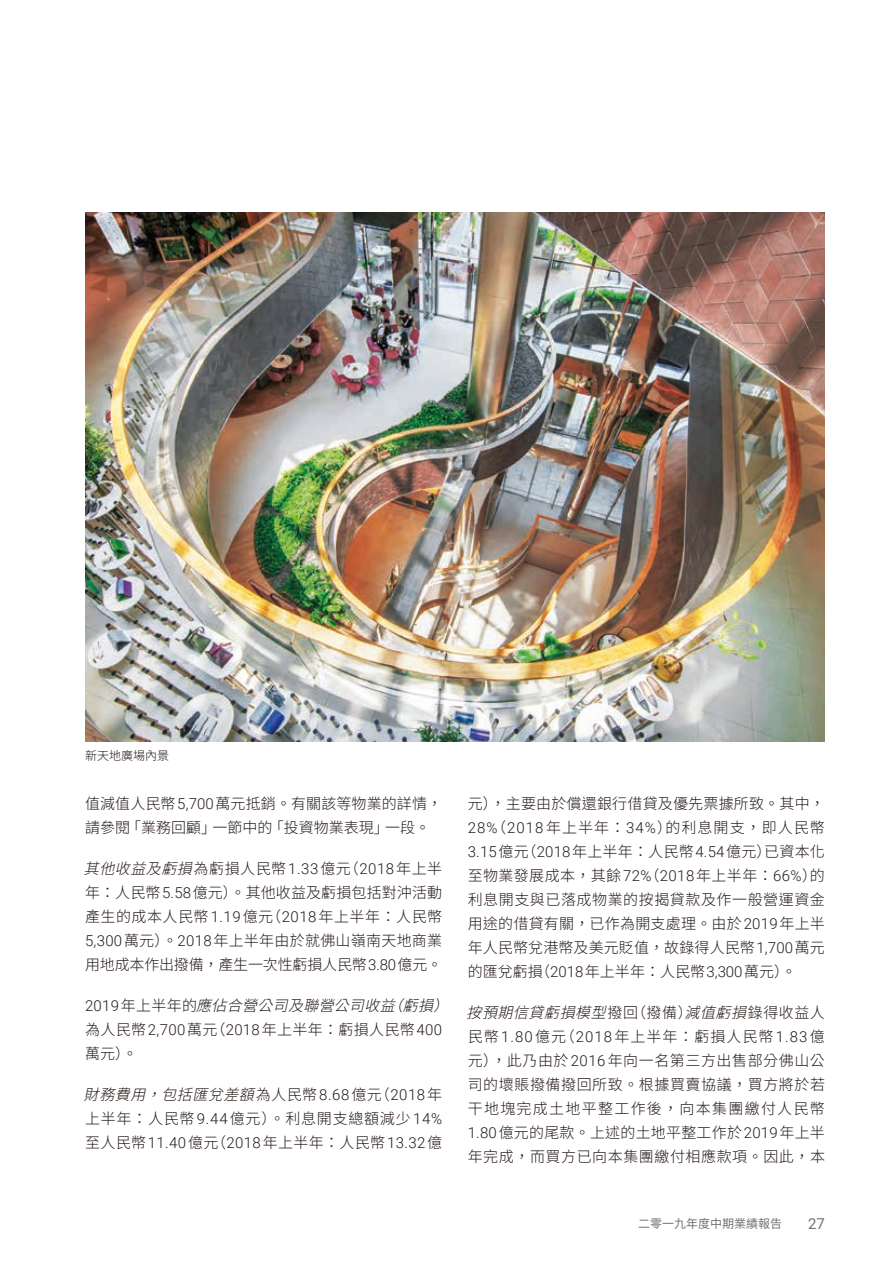
<style>
.page{position:relative;width:893px;height:1263px;background:#fff}
.page>*{position:absolute;margin:0;border:0;box-sizing:border-box;transform-origin:0 0}
.t1{font:300 15px/24px "Noto Sans TC";letter-spacing:.015em;color:#231916;text-align:justify}
.t2{font:15px "Roboto";color:#727272}
.t3{font:12px "Noto Sans TC";color:#727272}
.t4{font:300 12px "Noto Sans TC";color:#231916}
.s1{font-family:"Roboto"}
.s2{font-style:italic}
</style>
<div class="page">
<img style="left:85px;top:213px;width:740px;height:528px">
<p class="t4" style="left:85px;top:749px;width:85px">新天地廣場內景</p>
<p class="t1" style="left:85px;top:792px;width:359px">值減值人民幣<span class="s1">5,700</span>萬元抵銷。有關該等物業的詳情，請參閱「業務回顧」一節中的「投資物業表現」一段。</p>
<p class="t1" style="left:84px;top:857px;width:360px"><span class="s2">其他收益及虧損</span>為虧損人民幣<span class="s1">1.33</span>億元（<span class="s1">2018</span>年上半年：人民幣<span class="s1">5.58</span>億元）。其他收益及虧損包括對沖活動產生的成本人民幣<span class="s1">1.19</span>億元（<span class="s1">2018</span>年上半年：人民幣<span class="s1">5,300</span>萬元）。<span class="s1">2018</span>年上半年由於就佛山嶺南天地商業用地成本作出撥備，產生一次性虧損人民幣<span class="s1">3.80</span>億元。</p>
<p class="t1" style="left:85px;top:994px;width:374px;text-align:left"><span class="s1">2 0 1 9</span> 年上半年的<span class="s2">應佔合營公司及聯營公司收益（虧損）</span>為人民幣<span class="s1">2,700</span>萬元（<span class="s1">2018</span>年上半年：虧損人民幣<span class="s1">400</span>萬元）。</p>
<p class="t1" style="left:84px;top:1083px;width:360px"><span class="s2">財務費用，包括匯兌差額</span>為人民幣<span class="s1">8.68</span>億元（<span class="s1">2018</span>年上半年：人民幣<span class="s1">9.44</span>億元）。利息開支總額減少<span class="s1">14%</span>至人民幣<span class="s1">11.40</span>億元（<span class="s1">2018</span>年上半年：人民幣<span class="s1">13.32</span>億</p>
<p class="t1" style="left:468px;top:792px;width:359px">元），主要由於償還銀行借貸及優先票據所致。其中，<span class="s1">28%</span>（<span class="s1">2018</span>年上半年：<span class="s1">34%</span>）的利息開支，即人民幣<span class="s1">3.15</span>億元（<span class="s1">2018</span>年上半年：人民幣<span class="s1">4.54</span>億元）已資本化至物業發展成本，其餘<span class="s1">72%</span>（<span class="s1">2018</span>年上半年：<span class="s1">66%</span>）的利息開支與已落成物業的按揭貸款及作一般營運資金用途的借貸有關，已作為開支處理。由於<span class="s1">2019</span>年上半年人民幣兌港幣及美元貶值，故錄得人民幣<span class="s1">1,700</span>萬元的匯兌虧損（<span class="s1">2018</span>年上半年：人民幣<span class="s1">3,300</span>萬元）。</p>
<p class="t1" style="left:467px;top:1001px;width:360px"><span class="s2">按預期信貸虧損模型</span>撥回（撥備）<span class="s2">減值虧損</span>錄得收益人民幣<span class="s1">1.80</span>億元（<span class="s1">2018</span>年上半年：虧損人民幣<span class="s1">1.83</span>億元），此乃由於<span class="s1">2016</span>年向一名第三方出售部分佛山公司的壞賬撥備撥回所致。根據買賣協議，買方將於若干地塊完成土地平整工作後，向本集團繳付人民幣<span class="s1">1.80</span>億元的尾款。上述的土地平整工作於<span class="s1">2019</span>年上半年完成，而買方已向本集團繳付相應款項。因此，本</p>
<p class="t3" style="left:638px;top:1216px;width:145px">二零一九年度中期業績報告</p>
<p class="t2" style="left:808px;top:1213px;width:18px">27</p>
</div>
